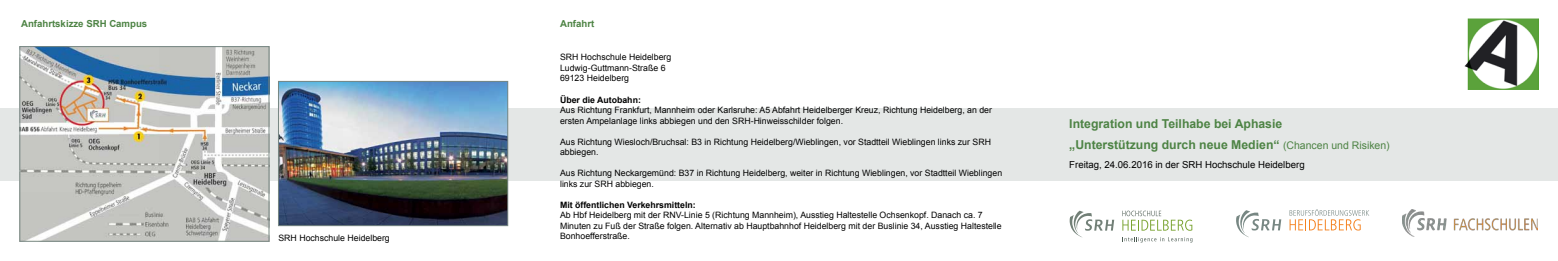
<style>
.page{position:relative;width:1558px;height:261px;background:#fff}
.page>*{position:absolute;margin:0;border:0;box-sizing:border-box;transform-origin:0 0}
.t1{font:700 12.25px/20.1px "Arial";color:#4d8344}
.t2{font:9.62px "Arial";color:#000}
.t3{font:700 9.62px "Arial";color:#4d8344}
.t4{font:8.75px/10.5px "Arial";color:#000}
.t5{font:700 8.75px "Arial";color:#000}
.s1{font-weight:400;font-size:10.5px}
</style>
<div class="page">
<div style="left:0;top:109px;width:1558px;height:71px;background:#e4e7e6"></div>
<svg style="left:1236px;top:210px;width:45px;height:27px"></svg>
<svg style="left:1289px;top:209px;width:80px;height:21px"></svg>
<img style="left:1464px;top:19px;width:74px;height:71px">
<svg style="left:1069px;top:210px;width:45px;height:27px"></svg>
<svg style="left:1122px;top:210px;width:70px;height:20px"></svg>
<svg style="left:1122px;top:237px;width:70px;height:5px"></svg>
<img style="left:280px;top:83px;width:226px;height:140px">
<div style="left:278px;top:81px;width:230px;height:144px;border:1px solid #778783"></div>
<img style="left:1402px;top:209px;width:136px;height:27px">
<img style="left:22px;top:48px;width:245px;height:191px">
<div style="left:20px;top:46px;width:249px;height:195px;border:1px solid #778783"></div>
<p class="t3" style="left:21px;top:17px;width:128px">Anfahrtskizze SRH Campus</p>
<p class="t4" style="left:278px;top:232px;width:113px">SRH Hochschule Heidelberg</p>
<p class="t3" style="left:560px;top:17px;width:36px">Anfahrt</p>
<p class="t4" style="left:560px;top:52px;width:113px">SRH Hochschule Heidelberg<br>Ludwig-Guttmann-Straße 6<br>69123 Heidelberg</p>
<p class="t5" style="left:560px;top:93px;width:82px">Über die Autobahn:</p>
<p class="t4" style="left:560px;top:105px;width:433px">Aus Richtung Frankfurt, Mannheim oder Karlsruhe: A5 Abfahrt Heidelberger Kreuz, Richtung Heidelberg, an der ersten Ampelanlage links abbiegen und den SRH-Hinweisschilder folgen.</p>
<p class="t4" style="left:560px;top:136px;width:432px">Aus Richtung Wiesloch/Bruchsal: B3 in Richtung Heidelberg/Wieblingen, vor Stadtteil Wieblingen links zur SRH abbiegen.</p>
<p class="t4" style="left:560px;top:168px;width:444px">Aus Richtung Neckargemünd: B37 in Richtung Heidelberg, weiter in Richtung Wieblingen, vor Stadtteil Wieblingen links zur SRH abbiegen.</p>
<p class="t5" style="left:560px;top:198px;width:137px">Mit öffentlichen Verkehrsmitteln:</p>
<p class="t4" style="left:560px;top:210px;width:443px">Ab Hbf Heidelberg mit der RNV-Linie 5 (Richtung Mannheim), Ausstieg Haltestelle Ochsenkopf. Danach ca. 7<br>Minuten zu Fuß der Straße folgen. Alternativ ab Hauptbahnhof Heidelberg mit der Buslinie 34, Ausstieg Haltestelle<br>Bonhoefferstraße.</p>
<h1 class="t1" style="left:1069px;top:114px;width:322px">Integration und Teilhabe bei Aphasie<br>„Unterstützung durch neue Medien“ <span class="s1">(Chancen und Risiken)</span></h1>
<p class="t2" style="left:1069px;top:158px;width:237px">Freitag, 24.06.2016 in der SRH Hochschule Heidelberg</p>
</div>
